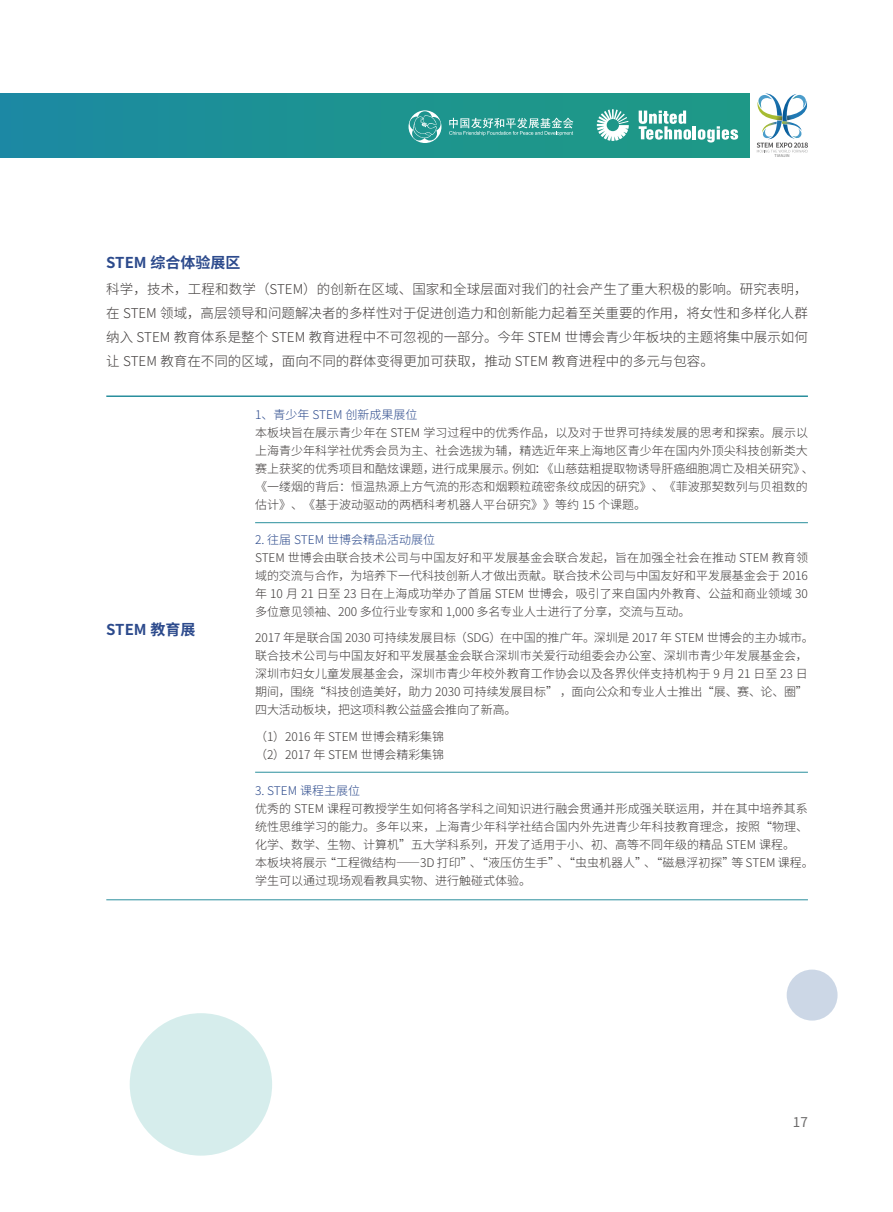
<style>
.page{position:relative;width:893px;height:1212px;background:#fff}
.page>*{position:absolute;margin:0;border:0;box-sizing:border-box;transform-origin:0 0}
.t1{font:700 15px "Source Han Sans CN";color:#2c4a8c}
.t2{font:300 13.5px/24px "Source Han Sans CN";color:#3e3a39;text-align:justify}
.t3{font:13.5px "Source Han Sans CN";color:#6d6c6c}
.t4{font:300 12px/18px "Source Han Sans CN";color:#3e3a39}
.t5{font:300 12px "Source Han Sans CN";color:#2c4a8c}
.t6{font:500 3.9px "Source Han Sans CN";color:#898989}
</style>
<div class="page">
<div style="left:0;top:94px;width:750px;height:63px;background:linear-gradient(to right,#1b8aa1,#1f9a84)"></div>
<svg style="left:409px;top:110px;width:32px;height:33px"></svg>
<svg style="left:449px;top:118px;width:124px;height:18px"></svg>
<svg style="left:597px;top:109px;width:32px;height:32px"></svg>
<svg style="left:639px;top:111px;width:99px;height:32px"></svg>
<svg style="left:756px;top:94px;width:52px;height:59px"></svg>
<div style="left:130px;top:1013px;width:142px;height:142px;background:#d6edec;border-radius:50%"></div>
<div style="left:787px;top:969px;width:51px;height:51px;background:#ccd7e6;border-radius:50%"></div>
<hr style="left:106px;top:395px;width:702px;height:2px;background:#2a8f9d">
<hr style="left:106px;top:899px;width:702px;height:1px;background:#2a8f9d">
<hr style="left:255px;top:522px;width:553px;height:1px;background:#2a8f9d">
<hr style="left:255px;top:772px;width:553px;height:1px;background:#2a8f9d">
<p class="t6" style="left:775px;top:153px;width:17px">TIANJIN</p>
<p class="t1" style="left:106px;top:254px;width:136px">STEM 综合体验展区</p>
<p class="t2" style="left:106px;top:277px;width:703px">科学，技术，工程和数学（STEM）的创新在区域、国家和全球层面对我们的社会产生了重大积极的影响。研究表明，在 STEM 领域，高层领导和问题解决者的多样性对于促进创造力和创新能力起着至关重要的作用，将女性和多样化人群纳入 STEM 教育体系是整个 STEM 教育进程中不可忽视的一部分。今年 STEM 世博会青少年板块的主题将集中展示如何让 STEM 教育在不同的区域，面向不同的群体变得更加可获取，推动 STEM 教育进程中的多元与包容。</p>
<p class="t1" style="left:106px;top:621px;width:91px">STEM 教育展</p>
<p class="t5" style="left:255px;top:408px;width:164px">1、青少年 STEM 创新成果展位</p>
<p class="t4" style="left:255px;top:424px;width:560px">本板块旨在展示青少年在 STEM 学习过程中的优秀作品，以及对于世界可持续发展的思考和探索。展示以上海青少年科学社优秀会员为主、社会选拔为辅，精选近年来上海地区青少年在国内外顶尖科技创新类大赛上获奖的优秀项目和酷炫课题，进行成果展示。例如：《山慈菇粗提取物诱导肝癌细胞凋亡及相关研究》、《一缕烟的背后：恒温热源上方气流的形态和烟颗粒疏密条纹成因的研究》、《菲波那契数列与贝祖数的估计》、《基于波动驱动的两栖科考机器人平台研究》》等约 15 个课题。</p>
<p class="t5" style="left:255px;top:533px;width:182px">2. 往届 STEM 世博会精品活动展位</p>
<p class="t4" style="left:255px;top:549px;width:554px;text-align:justify">STEM 世博会由联合技术公司与中国友好和平发展基金会联合发起，旨在加强全社会在推动 STEM 教育领域的交流与合作，为培养下一代科技创新人才做出贡献。联合技术公司与中国友好和平发展基金会于 2016年 10 月 21 日至 23 日在上海成功举办了首届 STEM 世博会，吸引了来自国内外教育、公益和商业领域 30多位意见领袖、200 多位行业专家和 1,000 多名专业人士进行了分享，交流与互动。</p>
<p class="t4" style="left:255px;top:629px;width:560px">2017 年是联合国 2030 可持续发展目标（SDG）在中国的推广年。深圳是 2017 年 STEM 世博会的主办城市。联合技术公司与中国友好和平发展基金会联合深圳市关爱行动组委会办公室、深圳市青少年发展基金会，深圳市妇女儿童发展基金会，深圳市青少年校外教育工作协会以及各界伙伴支持机构于 9 月 21 日至 23 日期间，围绕“科技创造美好，助力 2030 可持续发展目标” ，面向公众和专业人士推出“展、赛、论、圈”四大活动板块，把这项科教公益盛会推向了新高。</p>
<p class="t4" style="left:255px;top:728px;width:190px">（1）2016 年 STEM 世博会精彩集锦（2）2017 年 STEM 世博会精彩集锦</p>
<p class="t5" style="left:255px;top:784px;width:107px">3. STEM 课程主展位</p>
<p class="t4" style="left:255px;top:800px;width:560px">优秀的 STEM 课程可教授学生如何将各学科之间知识进行融会贯通并形成强关联运用，并在其中培养其系统性思维学习的能力。多年以来，上海青少年科学社结合国内外先进青少年科技教育理念，按照“物理、化学、数学、生物、计算机”五大学科系列，开发了适用于小、初、高等不同年级的精品 STEM 课程。<br>本板块将展示“工程微结构——3D 打印”、“液压仿生手”、“虫虫机器人”、“磁悬浮初探”等 STEM 课程。学生可以通过现场观看教具实物、进行触碰式体验。</p>
<p class="t3" style="left:793px;top:1114px;width:16px">17</p>
</div>
